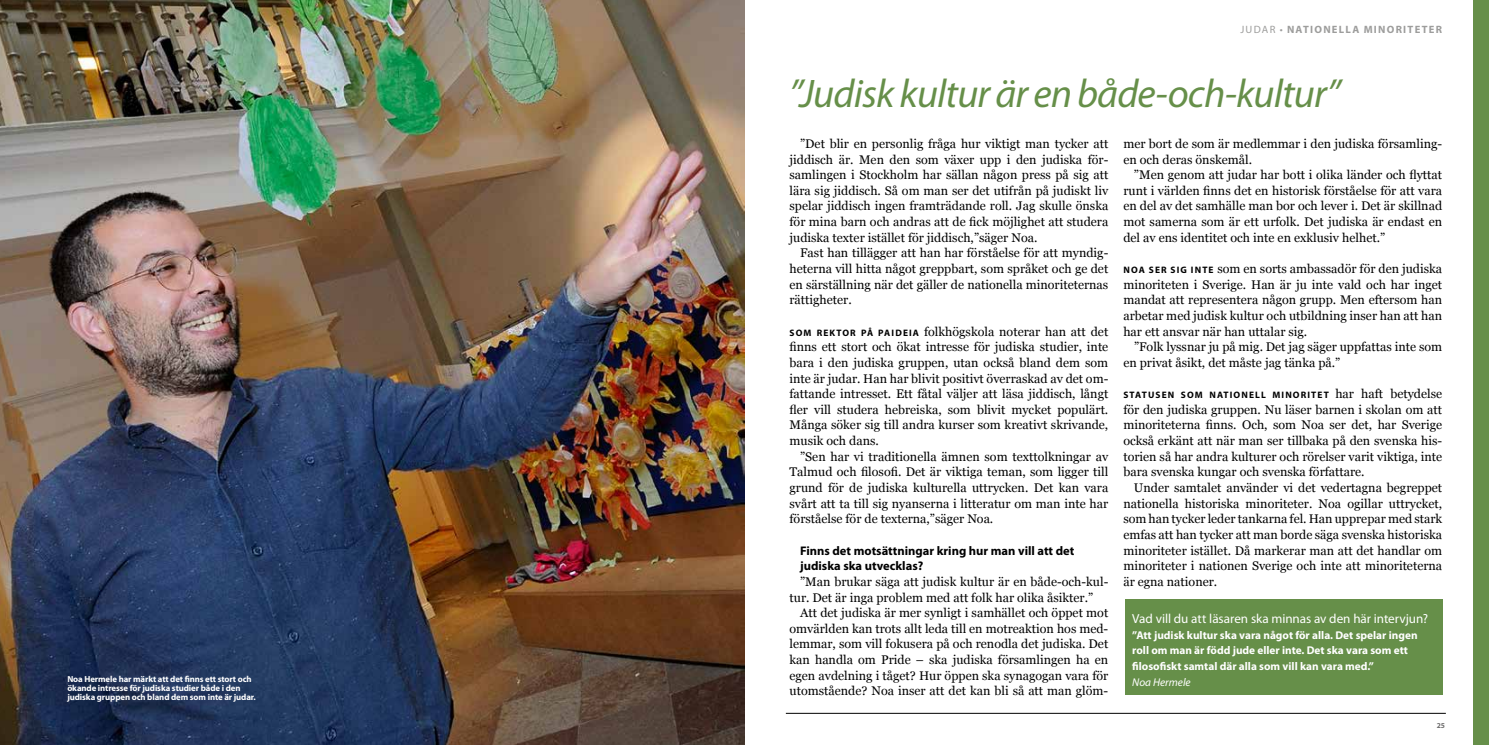
<style>
.page{position:relative;width:1489px;height:745px;background:#fff}
.page>*{position:absolute;margin:0;border:0;box-sizing:border-box;transform-origin:0 0}
.t1{font:italic 40px "Myriad Pro";letter-spacing:-.02em;color:#668f49}
.t2{font:13.12px "Myriad Pro";letter-spacing:-.005em;color:#fff}
.t3{font:12.5px/15.6px "Georgia";color:#000;text-align:justify}
.t4{font:700 12.5px/15.6px "Myriad Pro";color:#000}
.t5{font:700 11.25px/15.6px "Myriad Pro";color:#fff}
.t6{font:italic 11.25px "Myriad Pro";color:#fff}
.t7{font:700 10.62px "Myriad Pro";letter-spacing:.12em;color:#9d9d9c}
.t8{font:700 9.38px "Myriad Pro";letter-spacing:.12em;color:#000}
.t9{font:700 8.75px/8.8px "Myriad Pro";letter-spacing:-.01em;color:#fff}
.t10{font:700 7.5px "Myriad Pro";color:#706f6f}
.s1{font-weight:400}
.s2{font-family:"Myriad Pro";font-weight:700;font-size:9.38px}
.s3{font-family:"Georgia";font-weight:400;font-size:12.5px}
</style>
<div class="page">
<hr style="left:785px;top:712px;width:660px;height:1px;background:#000">
<div style="left:1472px;top:0;width:16px;height:744px;background:#668f49"></div>
<img style="left:0;top:0;width:744px;height:744px">
<div style="left:1125px;top:598px;width:317px;height:96px;background:#668f49"></div>
<p class="t9" style="left:67px;top:674px;width:190px">Noa Hermele har märkt att det finns ett stort och ökande intresse för judiska studier både i den judiska gruppen och bland dem som inte är judar.</p>
<p class="t7" style="left:1240px;top:23px;width:203px"><span class="s1">JUDAR •</span> NATIONELLA MINORITETER</p>
<h1 class="t1" style="left:789px;top:72px;width:552px">”Judisk kultur är en både-och-kultur”</h1>
<p class="t3" style="left:789px;top:136px;width:320px;text-indent:11px">”Det blir en personlig fråga hur viktigt man tycker att jiddisch är. Men den som växer upp i den judiska för&shy;samlingen i Stockholm har sällan någon press på sig att lära sig jiddisch. Så om man ser det utifrån på judiskt liv spelar jiddisch ingen framträdande roll. Jag skulle önska för mina barn och andras att de fick möjlighet att studera judiska texter istället för jiddisch,”säger Noa.</p>
<p class="t3" style="left:789px;top:245px;width:320px;text-indent:11px">Fast han tillägger att han har förståelse för att myndig&shy;heterna vill hitta något greppbart, som språket och ge det en särställning när det gäller de nationella minoriteternas rättigheter.</p>
<p class="t3" style="left:789px;top:323px;width:320px"><span class="s2">SOM REKTOR PÅ PAIDEIA</span> folkhögskola noterar han att det finns ett stort och ökat intresse för judiska studier, inte bara i den judiska gruppen, utan också bland dem som inte är judar. Han har blivit positivt överraskad av det om&shy;fattande intresset. Ett fåtal väljer att läsa jiddisch, långt fler vill studera hebreiska, som blivit mycket populärt.<br>Många söker sig till andra kurser som kreativt skrivande, musik och dans.</p>
<p class="t3" style="left:789px;top:448px;width:320px;text-indent:11px">”Sen har vi traditionella ämnen som texttolkningar av Talmud och filosofi. Det är viktiga teman, som ligger till grund för de judiska kulturella uttrycken. Det kan vara svårt att ta till sig nyanserna i litteratur om man inte har förståelse för de texterna,”säger Noa.</p>
<p class="t4" style="left:800px;top:542px;width:276px">Finns det motsättningar kring hur man vill att det judiska ska utvecklas?</p>
<p class="t3" style="left:789px;top:573px;width:320px;text-indent:11px">”Man brukar säga att judisk kultur är en både-och-kul&shy;tur. Det är inga problem med att folk har olika åsikter.”</p>
<p class="t3" style="left:789px;top:605px;width:320px;text-indent:11px">Att det judiska är mer synligt i samhället och öppet mot omvärlden kan trots allt leda till en motreaktion hos med&shy;lemmar, som vill fokusera på och renodla det judiska. Det kan handla om Pride – ska judiska församlingen ha en egen avdelning i tåget? Hur öppen ska synagogan vara för utomstående? Noa inser att det kan bli så att man glöm-</p>
<p class="t3" style="left:1123px;top:136px;width:320px">mer bort de som är medlemmar i den judiska församling&shy;en och deras önskemål.</p>
<p class="t3" style="left:1123px;top:167px;width:320px;text-indent:11px">”Men genom att judar har bott i olika länder och flyttat runt i världen finns det en historisk förståelse för att vara en del av det samhälle man bor och lever i. Det är skillnad mot samerna som är ett urfolk. Det judiska är endast en del av ens identitet och inte en exklusiv helhet.”</p>
<p class="t3" style="left:1123px;top:261px;width:320px"><span class="s2">NOA SER SIG INTE</span> som en sorts ambassadör för den judiska minoriteten i Sverige. Han är ju inte vald och har inget mandat att representera någon grupp. Men eftersom han arbetar med judisk kultur och utbildning inser han att han har ett ansvar när han uttalar sig.</p>
<p class="t3" style="left:1123px;top:339px;width:320px;text-indent:11px">”Folk lyssnar ju på mig. Det jag säger uppfattas inte som en privat åsikt, det måste jag tänka på.”</p>
<p class="t8" style="left:1123px;top:389px;width:320px">STATUSEN SOM NATIONELL MINORITET <span class="s3">har haft betydelse</span></p>
<p class="t3" style="left:1123px;top:401px;width:320px">för den judiska gruppen. Nu läser barnen i skolan om att minoriteterna finns. Och, som Noa ser det, har Sverige också erkänt att när man ser tillbaka på den svenska his&shy;torien så har andra kulturer och rörelser varit viktiga, inte bara svenska kungar och svenska författare.</p>
<p class="t3" style="left:1123px;top:480px;width:320px;text-indent:11px">Under samtalet använder vi det vedertagna begreppet nationella historiska minoriteter. Noa ogillar uttrycket, som han tycker leder tankarna fel. Han upprepar med stark emfas att han tycker att man borde säga svenska historiska minoriteter istället. Då markerar man att det handlar om minoriteter i nationen Sverige och inte att minoriteterna är egna nationer.</p>
<p class="t2" style="left:1132px;top:611px;width:297px">Vad vill du att läsaren ska minnas av den här intervjun?</p>
<p class="t5" style="left:1132px;top:626px;width:287px">”Att judisk kultur ska vara något för alla. Det spelar ingen roll om man är född jude eller inte. Det ska vara som ett filosofiskt samtal där alla som vill kan vara med.”</p>
<p class="t6" style="left:1132px;top:675px;width:60px">Noa Hermele</p>
<p class="t10" style="left:1436px;top:720px;width:10px">25</p>
</div>
